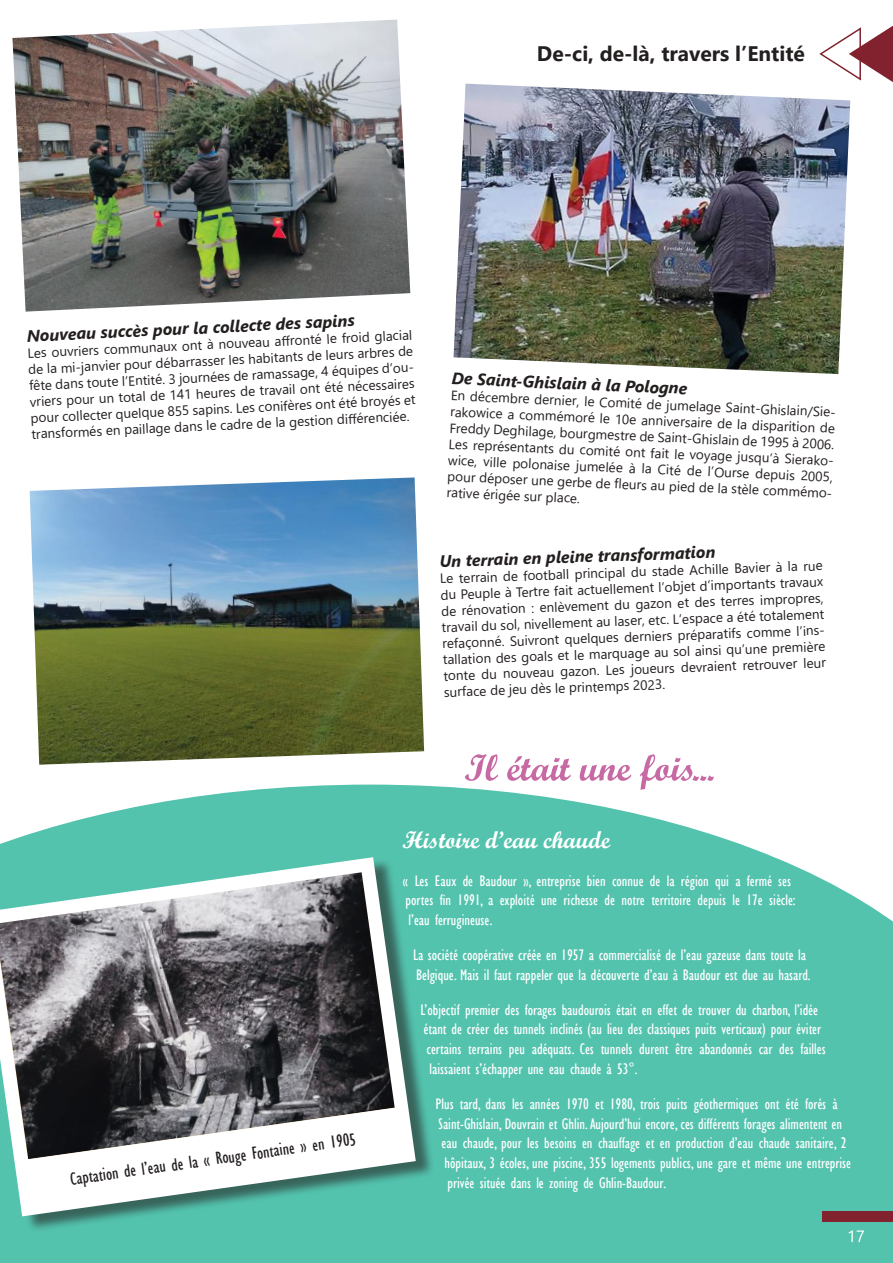
<style>
.page{position:relative;width:893px;height:1263px;background:#fff}
.page>*{position:absolute;margin:0;border:0;box-sizing:border-box;transform-origin:0 0}
.t1{font:24px "Script MT Bold";color:#fff}
.t2{font:700 21px "Segoe UI";color:#241f1f}
.t3{font:condensed 18px "Gill Sans";color:#241f1f}
.t4{font:italic 700 16.5px "Segoe UI";color:#241f1f}
.t5{font:condensed 15.75px/19.8px "Gill Sans";color:#fff}
.t6{font:13.5px/16.2px "Segoe UI";color:#241f1f}
</style>
<div class="page">
<svg style="left:0;top:784px;width:893px;height:479px;fill:#53c3ae"></svg>
<div style="left:0;top:858px;width:435px;height:374px;background:#241f1f;opacity:.58"></div>
<svg style="left:0;top:850px;width:423px;height:374px"></svg>
<img style="left:12px;top:20px;width:398px;height:292px">
<img style="left:454px;top:84px;width:396px;height:290px">
<img style="left:30px;top:477px;width:394px;height:288px">
<img style="left:0;top:872px;width:395px;height:287px">
<svg style="left:22px;top:1107px;width:383px;height:104px"></svg>
<div style="left:823px;top:1211px;width:70px;height:11px;background:#81222e"></div>
<svg style="left:849px;top:1230px;width:15px;height:12px"></svg>
<svg style="left:465px;top:754px;width:249px;height:36px"></svg>
<svg style="left:819px;top:26px;width:74px;height:56px"></svg>
<h2 class="t2" style="left:537px;top:34px;width:269px">De-ci, de-là, travers l’Entité</h2>
<p class="t4" style="left:26px;top:321px;width:330px;rotate:-3deg">Nouveau succès pour la collecte des sapins</p>
<p class="t6" style="left:27px;top:345px;width:388px;text-align:justify;rotate:-3deg">Les ouvriers communaux ont à nouveau aff ronté le froid glacial de la mi-janvier pour débarrasser les habitants de leurs arbres de fête dans toute l’Entité. 3 journées de ramassage, 4 équipes d’ou&shy;vriers pour un total de 141 heures de travail ont été nécessaires pour collecter quelque 855 sapins. Les conifères ont été broyés et transformés en paillage dans le cadre de la gestion diff érenciée.</p>
<p class="t4" style="left:452px;top:363px;width:237px;rotate:2deg">De Saint-Ghislain à la Pologne</p>
<p class="t6" style="left:452px;top:384px;width:387px;rotate:3deg">En décembre dernier, le Comité de jumelage Saint-Ghislain/Sie rakowice a commémoré le 10e anniversaire de la disparition de</p>
<p class="t6" style="left:450px;top:417px;width:387px;rotate:3deg">Freddy Deghilage, bourgmestre de Saint-Ghislain de 1995 à 2006.<br>Les représentants du comité ont fait le voyage jusqu’à Sierako wice, ville polonaise jumelée à la Cité de l’Ourse depuis 2005,</p>
<p class="t6" style="left:448px;top:465px;width:381px;line-height:17.2px;rotate:3deg">pour déposer une gerbe de fl eurs au pied de la stèle commémo rative érigée sur place.</p>
<p class="t4" style="left:439px;top:546px;width:277px;rotate:-2deg">Un terrain en pleine transformation</p>
<p class="t6" style="left:440px;top:569px;width:386px;text-align:justify;rotate:-2deg">Le terrain de football principal du stade Achille Bavier à la rue du Peuple à Tertre fait actuellement l’objet d’importants travaux de rénovation : enlèvement du gazon et des terres impropres, travail du sol, nivellement au laser, etc. L’espace a été totalement refaçonné. Suivront quelques derniers préparatifs comme l’ins&shy;tallation des goals et le marquage au sol ainsi qu’une première tonte du nouveau gazon. Les joueurs devraient retrouver leur surface de jeu dès le printemps 2023.</p>
<h3 class="t3" style="left:69px;top:1168px;width:290px;rotate:-8deg">Captation de l’eau de la « Rouge Fontaine » en 1905</h3>
<h1 class="t1" style="left:402px;top:825px;width:209px">Histoire d’eau chaude</h1>
<p class="t5" style="left:403px;top:870px;width:395px">« Les Eaux de Baudour », entreprise bien connue de la région qui a fermé ses portes fin 1991, a exploité une richesse de notre territoire depuis le 17e siècle: l’eau ferrugineuse.</p>
<p class="t5" style="left:413px;top:945px;width:399px">La société coopérative créée en 1957 a commercialisé de l’eau gazeuse dans toute la<br>Belgique. Mais il faut rappeler que la découverte d’eau à Baudour est due au hasard.</p>
<p class="t5" style="left:421px;top:999px;width:399px">L’objectif premier des forages baudourois était en effet de trouver du charbon, l’idée</p>
<p class="t5" style="left:424px;top:1019px;width:399px">étant de créer des tunnels inclinés (au lieu des classiques puits verticaux) pour éviter</p>
<p class="t5" style="left:427px;top:1039px;width:400px">certains terrains peu adéquats. Ces tunnels durent être abandonnés car des failles</p>
<p class="t5" style="left:430px;top:1059px;width:210px">laissaient s’échapper une eau chaude à 53°.</p>
<p class="t5" style="left:436px;top:1094px;width:403px">Plus tard, dans les années 1970 et 1980, trois puits géothermiques ont été forés à</p>
<p class="t5" style="left:439px;top:1113px;width:405px">Saint-Ghislain, Douvrain et Ghlin. Aujourd’hui encore, ces différents forages alimentent en</p>
<p class="t5" style="left:442px;top:1133px;width:407px">eau chaude, pour les besoins en chauffage et en production d’eau chaude sanitaire, 2</p>
<p class="t5" style="left:445px;top:1153px;width:408px">hôpitaux, 3 écoles, une piscine, 355 logements publics, une gare et même une entreprise</p>
<p class="t5" style="left:448px;top:1173px;width:220px">privée située dans le zoning de Ghlin-Baudour.</p>
</div>
